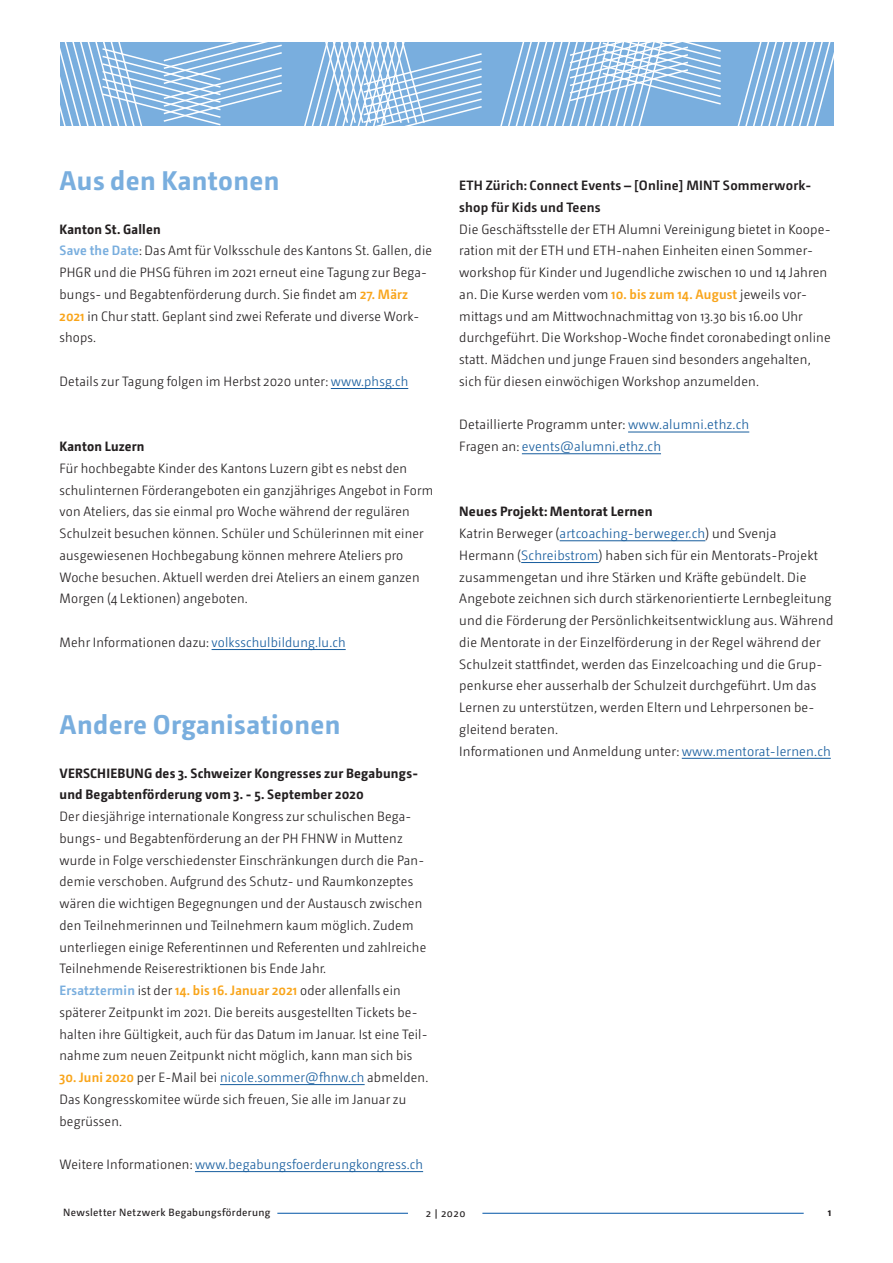
<style>
.page{position:relative;width:893px;height:1263px;background:#fff}
.page>*{position:absolute;margin:0;border:0;box-sizing:border-box;transform-origin:0 0}
.Lauftext_Deutsch{font:700 27px "Camingo";letter-spacing:.015em;color:#79aede}
.Lauftext_Deutsch-2{font:300 13.5px/21.8px "Camingo";letter-spacing:.015em;color:#231f20}
.Lauftext_Deutsch-3{font:300 13.5px/21.8px "Camingo";letter-spacing:.015em;color:#175d9e}
.Lauftext_Deutsch-4{font:700 13.5px/21.8px "Camingo";letter-spacing:.015em;color:#231f20}
.Lauftext_Deutsch-5{font:600 13.5px/21.8px "Camingo";letter-spacing:.015em;color:#231f20}
.t1{font:10.5px "Camingo";letter-spacing:.035em;color:#231f20}
.t2{font:700 10.5px "Camingo";color:#231f20}
.s1{font-weight:600;color:#79aede}
.s2{font-weight:600;color:#f9a51b}
.s3{color:#175d9e}
.s4{color:#231f20}
</style>
<div class="page">
<hr style="left:628px;top:432px;width:121px;height:1px;background:#175d9e">
<hr style="left:522px;top:453px;width:139px;height:1px;background:#175d9e">
<hr style="left:559px;top:540px;width:146px;height:1px;background:#175d9e">
<hr style="left:521px;top:562px;width:78px;height:1px;background:#175d9e">
<hr style="left:682px;top:758px;width:149px;height:1px;background:#175d9e">
<hr style="left:277px;top:1213px;width:131px;height:1px;background:#0154a6">
<hr style="left:482px;top:1213px;width:322px;height:1px;background:#0154a6">
<div style="left:60px;top:42px;width:773px;height:83px;background:#79aede"></div>
<svg style="left:496px;top:42px;width:226px;height:84px"></svg>
<svg style="left:301px;top:42px;width:182px;height:84px"></svg>
<svg style="left:733px;top:42px;width:101px;height:84px"></svg>
<svg style="left:60px;top:42px;width:224px;height:84px"></svg>
<hr style="left:331px;top:388px;width:77px;height:1px;background:#175d9e">
<hr style="left:212px;top:649px;width:134px;height:1px;background:#175d9e">
<hr style="left:220px;top:1084px;width:145px;height:1px;background:#175d9e">
<hr style="left:195px;top:1171px;width:228px;height:1px;background:#175d9e">
<p class="Lauftext_Deutsch" style="left:60px;top:164px;width:221px">Aus den Kantonen</p>
<p class="Lauftext_Deutsch-4" style="left:60px;top:218px;width:103px">Kanton St. Gallen</p>
<p class="Lauftext_Deutsch-2" style="left:60px;top:240px;width:374px"><span class="s1">Save the Date</span>: Das Amt für Volksschule des Kantons St. Gallen, die PHGR und die PHSG führen im 2021 erneut eine Tagung zur Bega&shy;bungs- und Begabtenförderung durch. Sie findet am <span class="s2">27. März 2021</span> in Chur statt. Geplant sind zwei Referate und diverse Work&shy;shops.</p>
<p class="Lauftext_Deutsch-2" style="left:60px;top:371px;width:350px">Details zur Tagung folgen im Herbst 2020 unter: <span class="s3">www.phsg.ch</span></p>
<p class="Lauftext_Deutsch-4" style="left:60px;top:436px;width:87px">Kanton Luzern</p>
<p class="Lauftext_Deutsch-2" style="left:60px;top:458px;width:375px">Für hochbegabte Kinder des Kantons Luzern gibt es nebst den schulinternen Förderangeboten ein ganzjähriges Angebot in Form von Ateliers, das sie einmal pro Woche während der regulären Schulzeit besuchen können. Schüler und Schülerinnen mit einer ausgewiesenen Hochbegabung können mehrere Ateliers pro Woche besuchen. Aktuell werden drei Ateliers an einem ganzen Morgen (4 Lektionen) angeboten.</p>
<p class="Lauftext_Deutsch-3" style="left:60px;top:632px;width:288px"><span class="s4">Mehr Informationen dazu:</span> volksschulbildung.lu.ch</p>
<p class="Lauftext_Deutsch" style="left:60px;top:708px;width:282px">Andere Organisationen</p>
<p class="Lauftext_Deutsch-4" style="left:60px;top:762px;width:360px">VERSCHIEBUNG des 3. Schweizer Kongresses zur Begabungs&shy;und Begabtenförderung vom 3. - 5. September 2020</p>
<p class="Lauftext_Deutsch-2" style="left:60px;top:806px;width:368px">Der diesjährige internationale Kongress zur schulischen Bega&shy;bungs- und Begabtenförderung an der PH FHNW in Muttenz wurde in Folge verschiedenster Einschränkungen durch die Pan&shy;demie verschoben. Aufgrund des Schutz- und Raumkonzeptes wären die wichtigen Begegnungen und der Austausch zwischen den Teilnehmerinnen und Teilnehmern kaum möglich. Zudem unterliegen einige Referentinnen und Referenten und zahlreiche Teilnehmende Reiserestriktionen bis Ende Jahr.</p>
<p class="Lauftext_Deutsch-2" style="left:60px;top:980px;width:370px"><span class="s1">Ersatztermin</span> ist der <span class="s2">14. bis 16. Januar 2021</span> oder allenfalls ein späterer Zeitpunkt im 2021. Die bereits ausgestellten Tickets be&shy;halten ihre Gültigkeit, auch für das Datum im Januar. Ist eine Teil&shy;nahme zum neuen Zeitpunkt nicht möglich, kann man sich bis</p>
<p class="Lauftext_Deutsch-2" style="left:60px;top:1067px;width:370px"><span class="s2">30. Juni 2020</span> per E-Mail bei <span class="s3">nicole.sommer@fhnw.ch</span> abmelden.<br>Das Kongresskomitee würde sich freuen, Sie alle im Januar zu begrüssen.</p>
<p class="Lauftext_Deutsch-3" style="left:60px;top:1154px;width:365px"><span class="s4">Weitere Informationen:</span> www.begabungsfoerderungkongress.ch</p>
<p class="Lauftext_Deutsch-5" style="left:459px;top:175px;width:353px">ETH Zürich: Connect Events – [Online] MINT Sommerwork&shy;shop für Kids und Teens</p>
<p class="Lauftext_Deutsch-2" style="left:459px;top:218px;width:373px">Die Geschäftsstelle der ETH Alumni Vereinigung bietet in Koope&shy;ration mit der ETH und ETH-nahen Einheiten einen Sommer&shy;workshop für Kinder und Jugendliche zwischen 10 und 14 Jahren an. Die Kurse werden vom <span class="s2">10. bis zum 14. August</span> jeweils vor&shy;mittags und am Mittwochnachmittag von 13.30 bis 16.00 Uhr durchgeführt. Die Workshop-Woche findet coronabedingt online statt. Mädchen und junge Frauen sind besonders angehalten, sich für diesen einwöchigen Workshop anzumelden.</p>
<p class="Lauftext_Deutsch-3" style="left:459px;top:414px;width:292px"><span class="s4">Detaillierte Programm unter:</span> www.alumni.ethz.ch<br><span class="s4">Fragen an:</span> events@alumni.ethz.ch</p>
<p class="Lauftext_Deutsch-4" style="left:459px;top:501px;width:195px">Neues Projekt: Mentorat Lernen</p>
<p class="Lauftext_Deutsch-2" style="left:459px;top:523px;width:376px">Katrin Berweger (<span class="s3">artcoaching-berweger.ch</span>) und Svenja Hermann (<span class="s3">Schreibstrom</span>) haben sich für ein Mentorats-Projekt zusammengetan und ihre Stärken und Kräfte gebündelt. Die Angebote zeichnen sich durch stärkenorientierte Lernbegleitung und die Förderung der Persönlichkeitsentwicklung aus. Während die Mentorate in der Einzelförderung in der Regel während der Schulzeit stattfindet, werden das Einzelcoaching und die Grup&shy;penkurse eher ausserhalb der Schulzeit durchgeführt. Um das Lernen zu unterstützen, werden Eltern und Lehrpersonen be&shy;gleitend beraten.</p>
<p class="Lauftext_Deutsch-2" style="left:459px;top:740px;width:373px">Informationen und Anmeldung unter: <span class="s3">www.mentorat-lernen.ch</span></p>
<p class="t1" style="left:63px;top:1206px;width:209px">Newsletter Netzwerk Begabungsförderung</p>
<p class="t1" style="left:426px;top:1207px;width:41px">2 | 2020</p>
<p class="t2" style="left:828px;top:1205px;width:5px">1</p>
</div>
